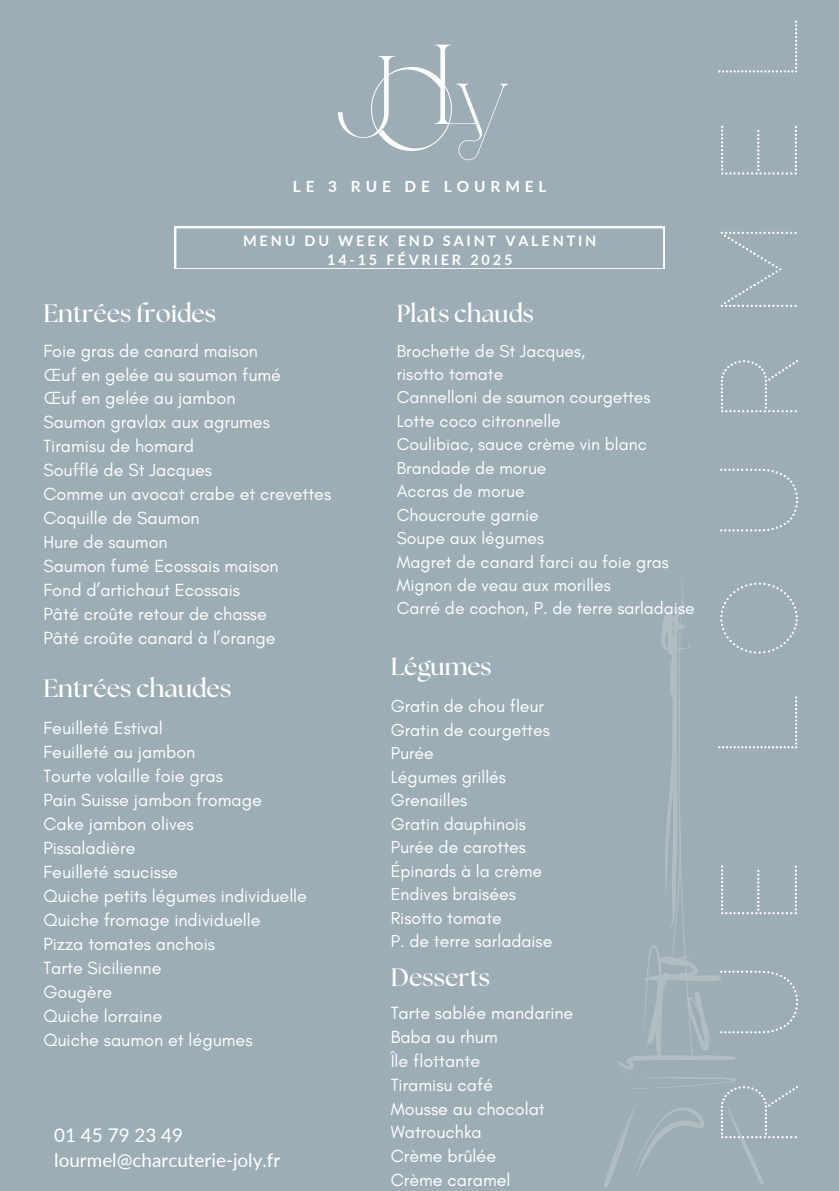
<style>
.page{position:relative;width:839px;height:1191px;background:#fff}
.page>*{position:absolute;margin:0;border:0;box-sizing:border-box;transform-origin:0 0}
.t1{font:109.2px "Raleway Dots";letter-spacing:.32em;color:#fff}
.t2{font:700 25.2px "The Seasons";color:#fff}
.t3{font:700 24.8px "The Seasons";color:#fff}
.t4{font:700 24.6px "The Seasons";color:#fff}
.t5{font:18.8px "Lato";color:#fff}
.t6{font:18px/24px "Glacial Indifference";color:#fff}
.t7{font:17.6px/23.4px "Glacial Indifference";color:#fff}
.t8{font:700 15.4px "Lato";letter-spacing:.32em;color:#fff}
.t9{font:700 14.4px "Lato";letter-spacing:.195em;color:#fff}
</style>
<div class="page">
<div style="left:0;top:0;width:838px;height:1191px;background:#9dadb5"></div>
<img style="left:338px;top:56px;width:57px;height:82px">
<img style="left:371px;top:66px;width:77px;height:84px">
<img style="left:419px;top:44px;width:36px;height:83px">
<img style="left:455px;top:83px;width:52px;height:78px">
<svg style="left:175px;top:227px;width:489px;height:42px"></svg>
<svg style="left:604px;top:1107px;width:100px;height:81px"></svg>
<img style="left:617px;top:589px;width:119px;height:500px">
<svg style="left:727px;top:1106px;width:37px;height:79px"></svg>
<p class="t8" style="left:293px;top:176px;width:255px">LE 3 RUE DE LOURMEL</p>
<p class="t2" style="left:43px;top:302px;width:174px">Entrées froides</p>
<p class="t9" style="left:243px;top:231px;width:355px">MENU DU WEEK END SAINT VALENTIN</p>
<h2 class="t9" style="left:327px;top:251px;width:187px">14-15 FÉVRIER 2025</h2>
<h4 class="t4" style="left:397px;top:302px;width:139px">Plats chauds</h4>
<h1 class="t6" style="left:43px;top:338px;width:239px">Foie gras de canard maison<br>Œuf en gelée au saumon fumé</h1>
<p class="t6" style="left:43px;top:386px;width:228px">Œuf en gelée au jambon<br>Saumon gravlax aux agrumes<br>Tiramisu de homard</p>
<p class="t6" style="left:43px;top:458px;width:289px">Soufflé de St Jacques<br>Comme un avocat crabe et crevettes</p>
<p class="t6" style="left:43px;top:506px;width:158px">Coquille de Saumon</p>
<p class="t6" style="left:43px;top:530px;width:237px">Hure de saumon<br>Saumon fumé Ecossais maison<br>Fond d’artichaut Ecossais<br>Pâté croûte retour de chasse<br>Pâté croûte canard à l’orange</p>
<h4 class="t2" style="left:43px;top:677px;width:189px">Entrées chaudes</h4>
<p class="t6" style="left:43px;top:716px;width:265px">Feuilleté Estival<br>Feuilleté au jambon<br>Tourte volaille foie gras<br>Pain Suisse jambon fromage<br>Cake jambon olives<br>Pissaladière<br>Feuilleté saucisse<br>Quiche petits légumes individuelle<br>Quiche fromage individuelle<br>Pizza tomates anchois<br>Tarte Sicilienne<br>Gougère<br>Quiche lorraine</p>
<p class="t6" style="left:43px;top:1027px;width:211px">Quiche saumon et légumes</p>
<h4 class="t5" style="left:54px;top:1124px;width:130px">01 45 79 23 49</h4>
<p class="t5" style="left:54px;top:1149px;width:227px">lourmel@charcuterie-joly.fr</p>
<h2 class="t7" style="left:397px;top:339px;width:299px">Brochette de St Jacques,<br>risotto tomate<br>Cannelloni de saumon courgettes<br>Lotte coco citronnelle<br>Coulibiac, sauce crème vin blanc<br>Brandade de morue<br>Accras de morue<br>Choucroute garnie<br>Soupe aux légumes<br>Magret de canard farci au foie gras<br>Mignon de veau aux morilles<br>Carré de cochon, P. de terre sarladaise</h2>
<h4 class="t3" style="left:390px;top:655px;width:102px">Légumes</h4>
<p class="t7" style="left:390px;top:694px;width:161px">Gratin de chou fleur<br>Gratin de courgettes<br>Purée<br>Légumes grillés<br>Grenailles<br>Gratin dauphinois<br>Purée de carottes<br>Épinards à la crème<br>Endives braisées<br>Risotto tomate</p>
<h2 class="t7" style="left:390px;top:929px;width:163px">P. de terre sarladaise</h2>
<h4 class="t2" style="left:390px;top:966px;width:101px">Desserts</h4>
<p class="t6" style="left:390px;top:1000px;width:184px">Tarte sablée mandarine<br>Baba au rhum<br>Île flottante<br>Tiramisu café<br>Mousse au chocolat<br>Watrouchka<br>Crème brûlée</p>
<h2 class="t6" style="left:390px;top:1168px;width:121px">Crème caramel</h2>
<h4 class="t1" style="left:697px;top:1150px;width:1132px;rotate:-90deg">RUE LOURMEL</h4>
</div>
